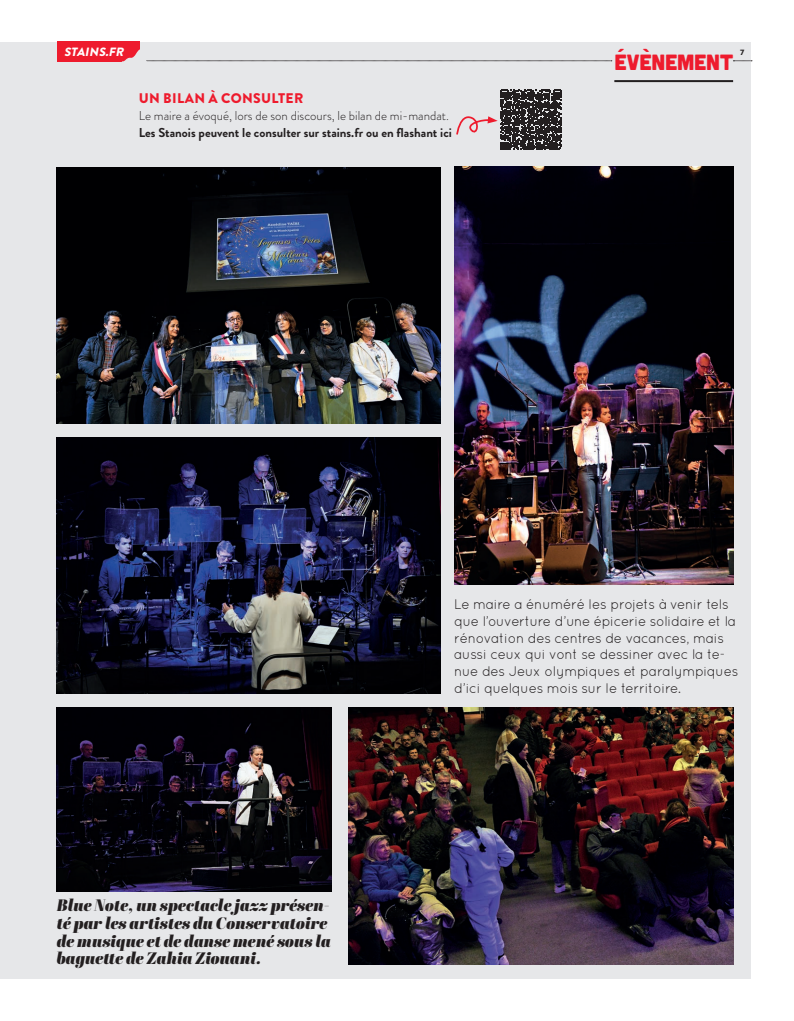
<style>
.page{position:relative;width:794px;height:1021px;background:#fff}
.page>*{position:absolute;margin:0;border:0;box-sizing:border-box;transform-origin:0 0}
.titre_article_OK{font:22px "Cubano";letter-spacing:-.01em;color:#ee1b2d}
.t1{font:italic 900 16.5px/17.5px "Abril Display";letter-spacing:.01em;color:#231f20}
.t2{font:14px/16.8px "Quicksand";letter-spacing:-.02em;color:#231f20}
.t3{font:900 13.9px "Brandon Grotesque";letter-spacing:.02em;color:#ee1b2d}
.t4{font:700 12.9px/17.2px "Brandon Grotesque";color:#231f20}
.t5{font:italic 900 12px "Brandon Grotesque";color:#fff}
.texte{font:700 7px "Galano Classic Alt";color:#231f20}
.s1{font-weight:300}
</style>
<div class="page">
<div style="left:0;top:42px;width:751px;height:936px;background:#e6e7e9"></div>
<div style="left:57px;top:42px;width:82px;height:19px;background:#ee1b2d"></div>
<svg style="left:122px;top:49px;width:490px;height:13px"></svg>
<hr style="left:614px;top:80px;width:119px;height:2px;background:#231f20">
<img style="left:56px;top:168px;width:384px;height:256px">
<img style="left:56px;top:437px;width:384px;height:256px">
<img style="left:57px;top:707px;width:274px;height:184px">
<img style="left:349px;top:707px;width:384px;height:257px">
<img style="left:454px;top:166px;width:279px;height:418px">
<svg style="left:456px;top:90px;width:105px;height:60px"></svg>
<svg style="left:733px;top:61px;width:19px;height:1px"></svg>
<p class="t5" style="left:64px;top:43px;width:64px">STAINS.FR</p>
<p class="titre_article_OK" style="left:614px;top:48px;width:120px">ÉVÈNEMENT</p>
<p class="texte" style="left:740px;top:48px;width:6px">7</p>
<p class="t3" style="left:139px;top:88px;width:166px">UN BILAN À CONSULTER</p>
<p class="t4" style="left:139px;top:107px;width:315px"><span class="s1">Le maire a évoqué, lors de son discours, le bilan de mi-mandat.<br></span>Les Stanois peuvent le consulter sur stains.fr ou en flashant ici</p>
<p class="t1" style="left:57px;top:897px;width:276px">Blue Note, un spectacle jazz présen&shy;té par les artistes du Conservatoire de musique et de danse mené sous la baguette de Zahia Ziouani.</p>
<p class="t2" style="left:454px;top:595px;width:286px">Le maire a énuméré les projets à venir tels que l’ouverture d’une épicerie solidaire et la rénovation des centres de vacances, mais aussi ceux qui vont se dessiner avec la te&shy;nue des Jeux olympiques et paralympiques d’ici quelques mois sur le territoire.</p>
</div>
